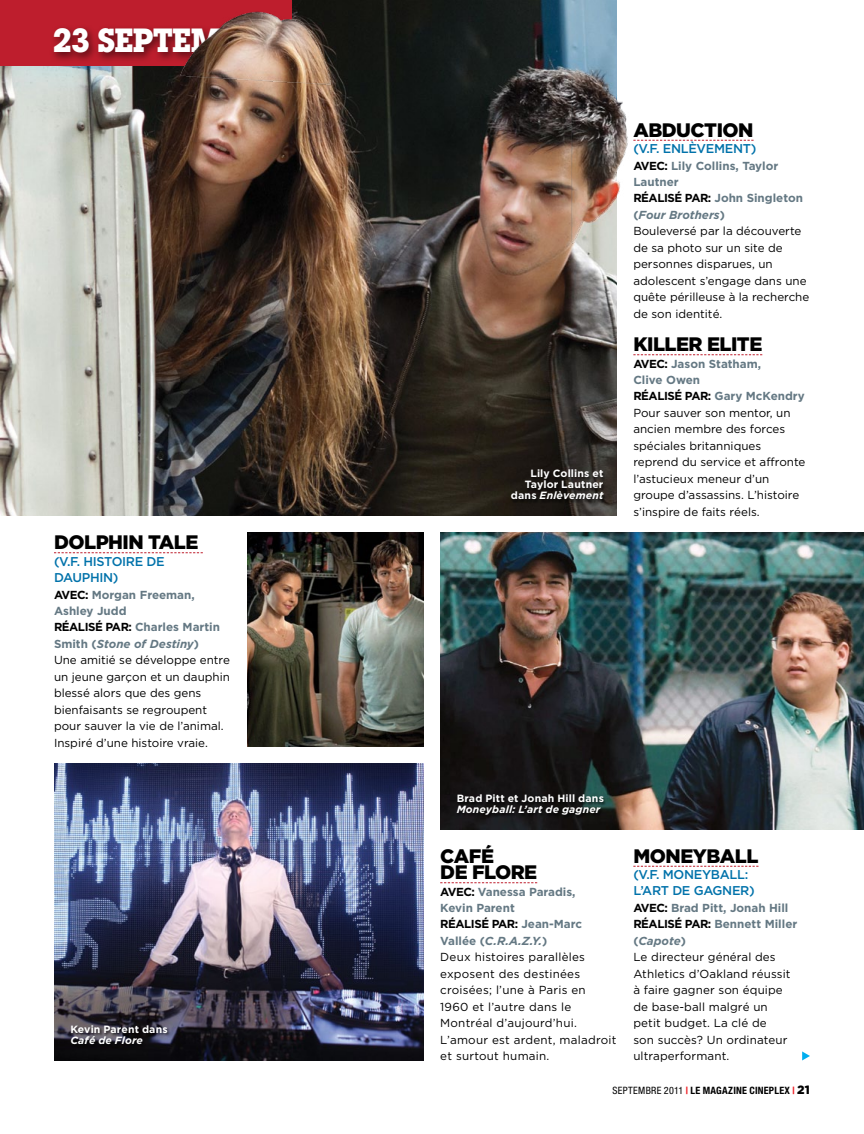
<style>
.page{position:relative;width:864px;height:1134px;background:#fff}
.page>*{position:absolute;margin:0;border:0;box-sizing:border-box;transform-origin:0 0}
.t1{font:700 33px "Lubalin Graph IT Cby BT";letter-spacing:-.05em;color:#fff}
.t2{font:900 19.5px/16.5px "Gotham";letter-spacing:-.025em;color:#000}
.t3{font:500 12.75px/16.5px "Gotham";letter-spacing:-.025em;color:#0072aa}
.t4{font:11.7px/16.5px "Gotham";color:#000}
.t5{font:11.7px/16.5px "Gotham";letter-spacing:.02em;color:#000}
.t6{font:700 10.5px/11.2px "Gotham";letter-spacing:.015em;color:#fff;text-align:right}
.t7{font:italic 700 10.5px "Gotham";letter-spacing:.01em;color:#fff}
.t8{font:700 condensed 10.2px "Helvetica Neue";letter-spacing:.02em;color:#000}
.s1{font-weight:700}
.s2{font-weight:700;color:#647883}
.s3{font-weight:700;font-style:italic;color:#647883}
.s4{font-style:italic}
.s5{font-weight:400}
.s6{color:#ed1d24}
.s7{font-family:"Gotham";font-weight:900;font-stretch:normal;font-size:12px}
</style>
<div class="page">
<svg style="left:802px;top:1051px;width:8px;height:9px"></svg>
<img style="left:440px;top:532px;width:424px;height:298px">
<img style="left:54px;top:764px;width:370px;height:296px">
<img style="left:247px;top:532px;width:177px;height:215px">
<svg style="left:633px;top:140px;width:121px;height:1px"></svg>
<svg style="left:633px;top:866px;width:125px;height:1px"></svg>
<svg style="left:633px;top:354px;width:129px;height:1px"></svg>
<svg style="left:440px;top:882px;width:97px;height:1px"></svg>
<svg style="left:54px;top:552px;width:149px;height:1px"></svg>
<div style="left:456px;top:794px;width:150px;height:25px;background:#000;opacity:.55"></div>
<div style="left:70px;top:1025px;width:101px;height:23px;background:#000;opacity:.55"></div>
<img style="left:0;top:252px;width:617px;height:264px">
<div style="left:510px;top:469px;width:97px;height:35px;background:#000;opacity:.55"></div>
<img style="left:0;top:0;width:628px;height:252px">
<h1 class="t1" style="left:53px;top:21px;width:229px">23 SEPTEMBRE</h1>
<h2 class="t2" style="left:54px;top:533px;width:146px">DOLPHIN TALE</h2>
<p class="t3" style="left:54px;top:552px;width:112px">(V.F. H ISTOIRE DE<br>DAUPHIN)</p>
<p class="t4" style="left:54px;top:586px;width:177px"><span class="s1">Avec:</span> <span class="s2">Morgan Freeman,<br>Ashley Judd<br></span><span class="s1">Réalisé par:</span> <span class="s2">Charles Martin<br>Smith (</span><span class="s3">Stone of Destiny</span><span class="s2">)<br></span>Une amitié se développe entre un jeune garçon et un dauphin blessé alors que des gens bienfaisants se regroupent pour sauver la vie de l’animal.<br>Inspiré d’une histoire vraie.</p>
<p class="t6" style="left:70px;top:1023px;width:99px">Kevin Parent dans</p>
<p class="t7" style="left:70px;top:1034px;width:74px">Café de Flore</p>
<p class="t6" style="left:511px;top:467px;width:94px">Lily Collins et<br>Taylor Lautner dans <span class="s4">Enlèvement</span></p>
<h2 class="t2" style="left:633px;top:121px;width:119px">ABDUCTION</h2>
<p class="t3" style="left:633px;top:140px;width:125px">(V.F. ENLÈVEMENT)</p>
<p class="t4" style="left:633px;top:157px;width:177px"><span class="s1">Avec:</span> <span class="s2">Lily Collins, Taylor<br>Lautner<br></span><span class="s1">Réalisé par:</span> <span class="s2">John Singleton (</span><span class="s3">Four Brothers</span><span class="s2">)<br></span>Bouleversé par la découverte de sa photo sur un site de personnes disparues, un adolescent s’engage dans une quête périlleuse à la recherche de son identité.</p>
<h2 class="t2" style="left:633px;top:335px;width:130px">KILLER ELITE</h2>
<p class="t4" style="left:633px;top:355px;width:174px"><span class="s1">Avec:</span> <span class="s2">Jason Statham,<br>Clive Owen<br></span><span class="s1">Réalisé par:</span> <span class="s2">Gary McKendry<br></span>Pour sauver son mentor, un ancien membre des forces spéciales britanniques reprend du service et affronte l’astucieux meneur d’un groupe d’assassins. L’histoire s’inspire de faits réels.</p>
<p class="t6" style="left:457px;top:792px;width:149px">Brad Pitt et Jonah Hill dans</p>
<p class="t7" style="left:457px;top:803px;width:145px">Moneyball: L’art de gagner</p>
<h2 class="t2" style="left:440px;top:847px;width:99px">CAFÉ<br>DE FLORE</h2>
<p class="t5" style="left:440px;top:883px;width:178px"><span class="s1">Avec:</span> <span class="s2">Vanessa Paradis,<br>Kevin Parent<br></span><span class="s1">Réalisé par:</span> <span class="s2">Jean-Marc<br>Vallée (</span><span class="s3">C.R.A.Z.Y.</span><span class="s2">)<br></span>Deux histoires parallèles exposent des destinées croisées; l’une à Paris en<br>1960 et l’autre dans le<br>Montréal d’aujourd’hui.<br>L’amour est ardent, maladroit et surtout humain.</p>
<h2 class="t2" style="left:633px;top:847px;width:127px">MONEYBALL</h2>
<p class="t3" style="left:633px;top:866px;width:123px">(V.F. M ONEYBALL:<br>L’ART DE GAGNER)</p>
<p class="t4" style="left:633px;top:899px;width:165px"><span class="s1">Avec:</span> <span class="s2">Brad Pitt, Jonah Hill<br></span><span class="s1">Réalisé par:</span> <span class="s2">Bennett Miller (</span><span class="s3">Capote</span><span class="s2">)<br></span>Le directeur général des<br>Athletics d’Oakland réussit à faire gagner son équipe de base-ball malgré un petit budget. La clé de<br>son succès? Un ordinateur ultraperformant.</p>
<p class="t8" style="left:613px;top:1084px;width:199px"><span class="s5">SEPTEMBRE 2011</span> <span class="s6">|</span> LE MAGAZINE CINEPLEX <span class="s6">|</span> <span class="s7">21</span></p>
</div>
